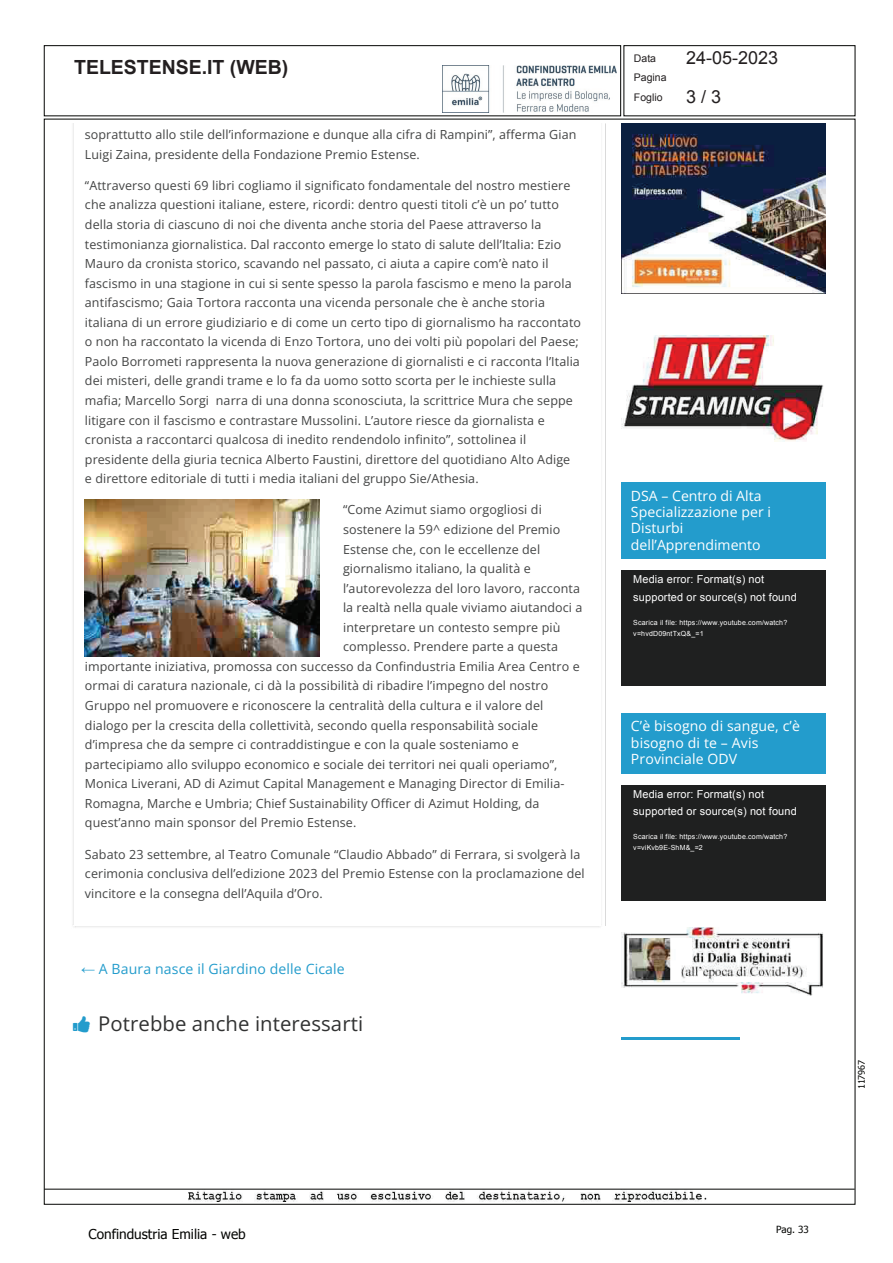
<style>
.page{position:relative;width:893px;height:1263px;background:#fff}
.page>*{position:absolute;margin:0;border:0;box-sizing:border-box;transform-origin:0 0}
.t1{font:20.4px "f 68 qw 8 w 6 pe dc 1 jt 4 u 2 k 2 bzrmx";letter-spacing:.005em;color:#313232}
.t2{font:700 19.5px "Arial";color:#231f20}
.t3{font:18px "Arial";color:#231f20}
.t4{font:14.1px/16.5px "f 68 qw 8 w 6 pe dc 1 jt 4 u 2 k 2 bzrmx";letter-spacing:.005em;color:#fff}
.t5{font:14.1px "f 68 qw 8 w 6 pe dc 1 jt 4 u 2 k 2 bzrmx";letter-spacing:.01em;color:#239ccc}
.t6{font:13.65px "Tahoma";color:#040503}
.t7{font:12.45px/19.5px "f 68 qw 8 w 6 pe dc 1 jt 4 u 2 k 2 bzrmx";letter-spacing:.01em;color:#434444}
.t8{font:10.95px/17.2px "Arial";letter-spacing:.015em;color:#fff}
.t9{font:10.5px/19.5px "Arial";color:#231f20}
.t10{font:9.9px "Tahoma";color:#040503}
.t11{font:9px "Tahoma";color:#040503}
.t12{font:7.05px/10.9px "Arial";letter-spacing:.025em;color:#fff}
.s1{font-family:"Times New Roman"}
</style>
<div class="page">
<img style="left:189px;top:1190px;width:518px;height:12px">
<img style="left:85px;top:500px;width:235px;height:156px">
<hr style="left:622px;top:558px;width:204px;height:1px;background:#239ccc">
<hr style="left:622px;top:772px;width:204px;height:1px;background:#239ccc">
<img style="left:622px;top:123px;width:204px;height:171px">
<img style="left:622px;top:335px;width:202px;height:106px">
<div style="left:622px;top:482px;width:204px;height:76px;background:#239ccc"></div>
<div style="left:622px;top:713px;width:204px;height:59px;background:#239ccc"></div>
<img style="left:622px;top:928px;width:201px;height:68px">
<hr style="left:622px;top:1037px;width:118px;height:2px;background:#239ccc">
<div style="left:622px;top:571px;width:204px;height:115px;background:#1f2020"></div>
<div style="left:622px;top:785px;width:204px;height:115px;background:#1f2020"></div>
<div style="left:44px;top:45px;width:577px;height:71px;border:1px solid #040503"></div>
<div style="left:623px;top:45px;width:232px;height:71px;border:1px solid #040503"></div>
<hr style="left:44px;top:1189px;width:811px;height:1px;background:#040503">
<img style="left:442px;top:66px;width:174px;height:47px">
<h2 class="t2" style="left:74px;top:54px;width:216px">TELESTENSE.IT (WEB)</h2>
<p class="t9" style="left:634px;top:49px;width:34px">Data<br>Pagina<br>Foglio</p>
<h3 class="t3" style="left:686px;top:46px;width:94px">24-05-2023</h3>
<h3 class="t3" style="left:686px;top:85px;width:36px">3 / 3</h3>
<p class="t7" style="left:85px;top:124px;width:493px">soprattutto allo stile dell’informazione e dunque alla cifra di Rampini”, afferma Gian<br>Luigi Zaina, presidente della Fondazione Premio Estense.</p>
<p class="t7" style="left:85px;top:175px;width:498px">“Attraverso questi 69 libri cogliamo il significato fondamentale del nostro mestiere che analizza questioni italiane, estere, ricordi: dentro questi titoli c’è un po’ tutto della storia di ciascuno di noi che diventa anche storia del Paese attraverso la testimonianza giornalistica. Dal racconto emerge lo stato di salute dell’Italia: Ezio Mauro da cronista storico, scavando nel passato, ci aiuta a capire com’è nato il fascismo in una stagione in cui si sente spesso la parola fascismo e meno la parola antifascismo; Gaia Tortora racconta una vicenda personale che è anche storia italiana di un errore giudiziario e di come un certo tipo di giornalismo ha raccontato o non ha raccontato la vicenda di Enzo Tortora, uno dei volti più popolari del Paese; Paolo Borrometi rappresenta la nuova generazione di giornalisti e ci racconta l’Italia dei misteri, delle grandi trame e lo fa da uomo sotto scorta per le inchieste sulla mafia; Marcello Sorgi narra di una donna sconosciuta, la scrittrice Mura che seppe litigare con il fascismo e contrastare Mussolini. L’autore riesce da giornalista e cronista a raccontarci qualcosa di inedito rendendolo infinito”, sottolinea il presidente della giuria tecnica Alberto Faustini, direttore del quotidiano Alto Adige<br>e direttore editoriale di tutti i media italiani del gruppo Sie/Athesia.</p>
<p class="t7" style="left:343px;top:500px;width:200px">“Come Azimut siamo orgogliosi di</p>
<p class="t7" style="left:343px;top:519px;width:219px">sostenere la 59^ edizione del Premio</p>
<p class="t7" style="left:343px;top:539px;width:199px">Estense che, con le eccellenze del</p>
<p class="t7" style="left:343px;top:558px;width:189px">giornalismo italiano, la qualità e</p>
<p class="t7" style="left:343px;top:578px;width:239px">l’autorevolezza del loro lavoro, racconta</p>
<p class="t7" style="left:343px;top:598px;width:241px">la realtà nella quale viviamo aiutandoci a</p>
<p class="t7" style="left:343px;top:617px;width:219px">interpretare un contesto sempre più</p>
<p class="t7" style="left:343px;top:637px;width:217px">complesso. Prendere parte a questa</p>
<p class="t7" style="left:85px;top:656px;width:496px">importante iniziativa, promossa con successo da Confindustria Emilia Area Centro e</p>
<p class="t7" style="left:85px;top:676px;width:465px">ormai di caratura nazionale, ci dà la possibilità di ribadire l’impegno del nostro</p>
<p class="t7" style="left:85px;top:695px;width:460px">Gruppo nel promuovere e riconoscere la centralità della cultura e il valore del</p>
<p class="t7" style="left:85px;top:715px;width:455px">dialogo per la crescita della collettività, secondo quella responsabilità sociale</p>
<p class="t7" style="left:85px;top:734px;width:435px">d’impresa che da sempre ci contraddistingue e con la quale sosteniamo e</p>
<p class="t7" style="left:85px;top:754px;width:474px">partecipiamo allo sviluppo economico e sociale dei territori nei quali operiamo”,</p>
<p class="t7" style="left:85px;top:774px;width:481px">Monica Liverani, AD di Azimut Capital Management e Managing Director di Emilia-</p>
<p class="t7" style="left:85px;top:793px;width:456px">Romagna, Marche e Umbria; Chief Sustainability Officer di Azimut Holding, da</p>
<p class="t7" style="left:85px;top:813px;width:273px">quest’anno main sponsor del Premio Estense.</p>
<p class="t7" style="left:85px;top:844px;width:501px">Sabato 23 settembre, al Teatro Comunale “Claudio Abbado” di Ferrara, si svolgerà la cerimonia conclusiva dell’edizione 2023 del Premio Estense con la proclamazione del vincitore e la consegna dell’Aquila d’Oro.</p>
<p class="t5" style="left:81px;top:959px;width:265px"><span class="s1">←</span> A Baura nasce il Giardino delle Cicale</p>
<h1 class="t1" style="left:98px;top:1009px;width:266px">Potrebbe anche interessarti</h1>
<p class="t4" style="left:631px;top:487px;width:142px">DSA – Centro di Alta<br>Specializzazione per i<br>Disturbi dell’Apprendimento</p>
<p class="t8" style="left:633px;top:571px;width:165px">Media error: Format(s) not supported or source(s) not found</p>
<p class="t12" style="left:633px;top:617px;width:155px">Scarica il file: https://www.youtube.com/watch? v=hvdD09ntTxQ&amp;_=1</p>
<p class="t4" style="left:631px;top:717px;width:171px">C’è bisogno di sangue, c’è bisogno di te – Avis<br>Provinciale ODV</p>
<p class="t8" style="left:633px;top:785px;width:165px">Media error: Format(s) not supported or source(s) not found</p>
<p class="t12" style="left:633px;top:831px;width:155px">Scarica il file: https://www.youtube.com/watch? v=viKvb9E-ShM&amp;_=2</p>
<p class="t11" style="left:855px;top:1089px;width:31px;rotate:-90deg">117967</p>
<p class="t6" style="left:89px;top:1224px;width:159px">Confindustria Emilia - web</p>
<p class="t10" style="left:776px;top:1223px;width:34px">Pag. 33</p>
</div>
